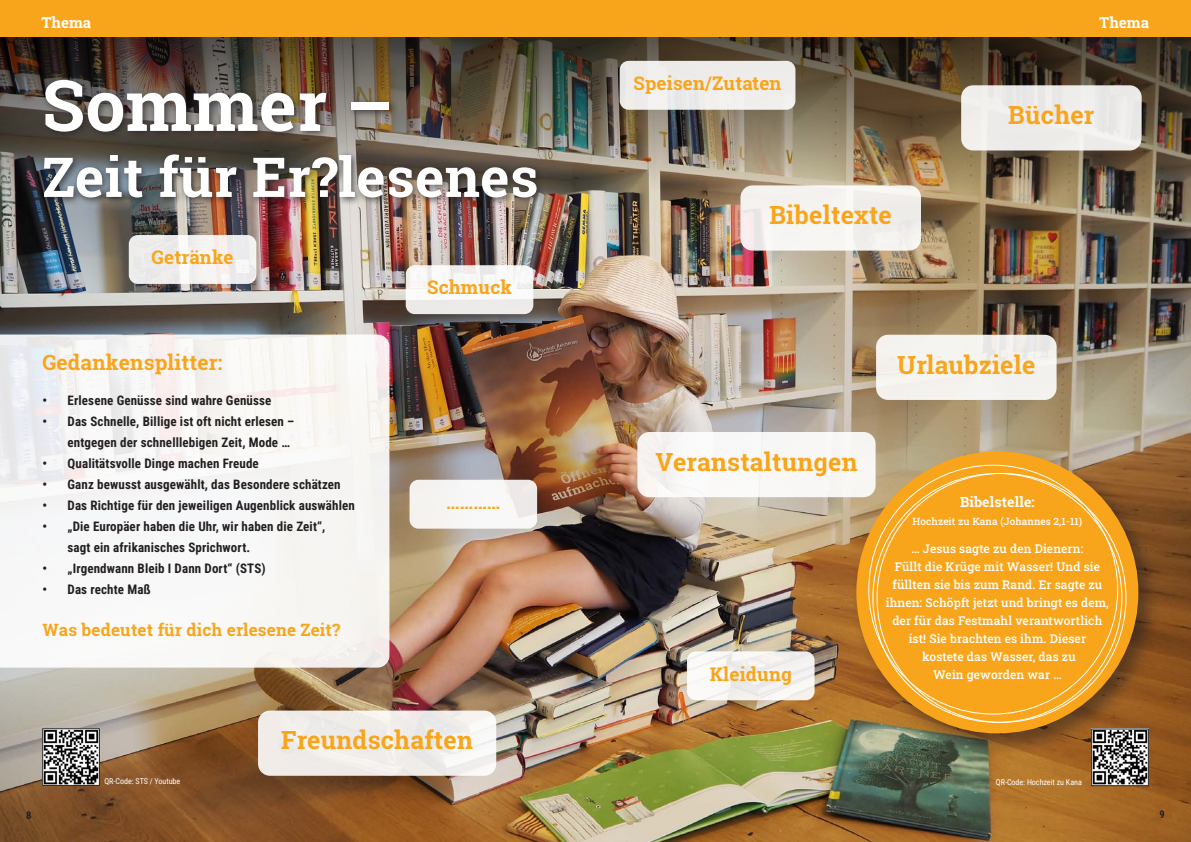
<style>
.page{position:relative;width:1191px;height:842px;background:#fff}
.page>*{position:absolute;margin:0;border:0;box-sizing:border-box;transform-origin:0 0}
.t1{font:700 70.8px "Roboto Slab";letter-spacing:.01em;color:#fff}
.t2{font:700 55px "Roboto Slab";letter-spacing:.01em;color:#fff}
.t3{font:700 25px "Roboto Slab";letter-spacing:.01em;color:#f9a51b}
.t4{font:700 21px "Roboto Slab";letter-spacing:.01em;color:#f9a51b}
.t5{font:700 18.8px "Roboto Slab";letter-spacing:.01em;color:#f9a51b}
.t6{font:700 17px "Roboto Slab";letter-spacing:.01em;color:#f9a51b}
.t7{font:700 15px "Roboto Slab";color:#fff}
.t8{font:700 14px "Roboto Slab";letter-spacing:.01em;color:#fff}
.t9{font:700 13px/21px "Roboto Condensed";letter-spacing:.01em;color:#231f20}
.t10{font:500 12px/18px "Roboto Slab";letter-spacing:.01em;color:#fff;text-align:center}
.t11{font:700 10.5px "Roboto Condensed";color:#231f20}
.t12{font:500 10px "Roboto Slab";letter-spacing:.01em;color:#fff}
.t13{font:8px "Roboto Condensed";color:#fff}
</style>
<div class="page">
<img style="left:0;top:219px;width:1191px;height:623px">
<svg style="left:0;top:334px;width:389px;height:334px;fill:#f7f7f6"></svg>
<img style="left:0;top:37px;width:1191px;height:182px">
<div style="left:0;top:0;width:1191px;height:37px;background:#f9a51b"></div>
<div style="left:39px;top:75px;width:506px;height:131px;background:#231f20;opacity:.75"></div>
<div style="left:851px;top:447px;width:310px;height:310px;background:#231f20;opacity:.5"></div>
<div style="left:856px;top:451px;width:282px;height:282px;background:#f9a51b;border-radius:50%"></div>
<img style="left:45px;top:731px;width:52px;height:52px">
<div style="left:43px;top:729px;width:56px;height:56px;border:1px solid #231f20"></div>
<img style="left:1093px;top:731px;width:53px;height:53px">
<div style="left:1091px;top:729px;width:57px;height:57px;border:1px solid #231f20"></div>
<div style="left:961px;top:85px;width:180px;height:65px;background:#eeece9;border-radius:12px"></div>
<div style="left:740px;top:185px;width:181px;height:66px;background:#f5f2ef;border-radius:12px"></div>
<div style="left:876px;top:335px;width:180px;height:65px;background:#f5f2ef;border-radius:12px"></div>
<div style="left:637px;top:432px;width:238px;height:65px;background:#f8f7f6;border-radius:12px"></div>
<div style="left:258px;top:710px;width:238px;height:66px;background:linear-gradient(to right,#efeae6,#f3f2f1);border-radius:12px"></div>
<div style="left:619px;top:61px;width:176px;height:49px;background:#eeedea;border-radius:9px"></div>
<div style="left:129px;top:235px;width:127px;height:49px;background:linear-gradient(to right,#edecec,#f4f1f0);border-radius:9px"></div>
<div style="left:409px;top:480px;width:128px;height:49px;background:linear-gradient(to right,#f7f5f3,#f4f2f2);border-radius:9px"></div>
<div style="left:687px;top:651px;width:127px;height:49px;background:#f5f3f2;border-radius:9px"></div>
<div style="left:406px;top:265px;width:127px;height:49px;background:linear-gradient(to right,#f5f3f2,#f4f4f4);border-radius:9px"></div>
<p class="t7" style="left:41px;top:12px;width:107px">Pfarrgemeinde</p>
<p class="t7" style="left:41px;top:12px;width:51px">Thema</p>
<p class="t7" style="left:1099px;top:12px;width:51px">Thema</p>
<h1 class="t1" style="left:42px;top:57px;width:353px">Sommer –</h1>
<h2 class="t2" style="left:42px;top:139px;width:498px">Zeit für Er?lesenes</h2>
<h3 class="t5" style="left:152px;top:245px;width:83px">Getränke</h3>
<h3 class="t4" style="left:42px;top:348px;width:182px">Gedankensplitter:</h3>
<p class="t9" style="left:43px;top:390px;width:230px">• Erlesene Genüsse sind wahre Genüsse</p>
<p class="t9" style="left:68px;top:411px;width:228px;text-indent:-25px">• Das Schnelle, Billige ist oft nicht erlesen – entgegen der schnelllebigen Zeit, Mode …</p>
<p class="t9" style="left:43px;top:453px;width:218px">• Qualitätsvolle Dinge machen Freude</p>
<p class="t9" style="left:43px;top:474px;width:300px">• Ganz bewusst ausgewählt, das Besondere schätzen</p>
<p class="t9" style="left:43px;top:495px;width:314px">• Das Richtige für den jeweiligen Augenblick auswählen</p>
<p class="t9" style="left:68px;top:516px;width:259px;text-indent:-25px">• „Die Europäer haben die Uhr, wir haben die Zeit“, sagt ein afrikanisches Sprichwort.</p>
<p class="t9" style="left:43px;top:558px;width:225px">• „Irgendwann Bleib I Dann Dort“ (STS)</p>
<p class="t9" style="left:43px;top:579px;width:110px">• Das rechte Maß</p>
<h3 class="t6" style="left:43px;top:619px;width:299px">Was bedeutet für dich erlesene Zeit?</h3>
<h3 class="t5" style="left:427px;top:275px;width:86px">Schmuck</h3>
<h3 class="t5" style="left:446px;top:489px;width:56px">…………</h3>
<h3 class="t3" style="left:281px;top:723px;width:193px">Freundschaften</h3>
<h3 class="t5" style="left:633px;top:70px;width:149px">Speisen/Zutaten</h3>
<h3 class="t3" style="left:769px;top:198px;width:124px">Bibeltexte</h3>
<h3 class="t3" style="left:1008px;top:98px;width:88px">Bücher</h3>
<h3 class="t3" style="left:897px;top:347px;width:140px">Urlaubziele</h3>
<h3 class="t3" style="left:655px;top:445px;width:204px">Veranstaltungen</h3>
<h3 class="t5" style="left:709px;top:661px;width:84px">Kleidung</h3>
<p class="t8" style="left:960px;top:492px;width:76px">Bibelstelle:</p>
<p class="t12" style="left:912px;top:514px;width:171px">Hochzeit zu Kana (Johannes 2,1-11)</p>
<p class="t10" style="left:885px;top:539px;width:225px">… Jesus sagte zu den Dienern:<br>Füllt die Krüge mit Wasser! Und sie füllten sie bis zum Rand. Er sagte zu ihnen: Schöpft jetzt und bringt es dem, der für das Festmahl verantwortlich ist! Sie brachten es ihm. Dieser<br>kostete das Wasser, das zu<br>Wein geworden war …</p>
<p class="t13" style="left:104px;top:776px;width:77px">QR-Code: STS / Youtube</p>
<p class="t13" style="left:996px;top:776px;width:87px">QR-Code: Hochzeit zu Kana</p>
<p class="t11" style="left:26px;top:807px;width:7px">8</p>
<p class="t11" style="left:1159px;top:807px;width:7px">9</p>
</div>
